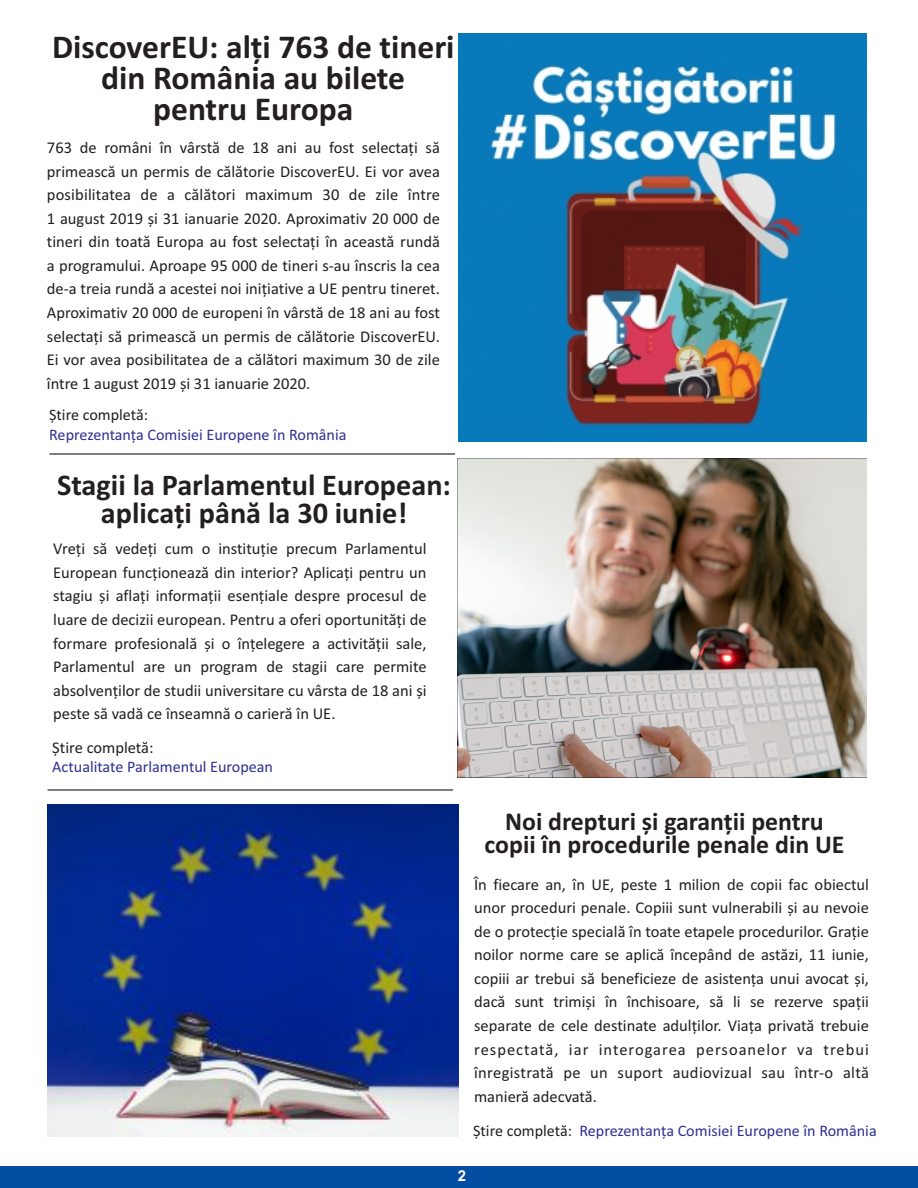
<style>
.page{position:relative;width:918px;height:1188px;background:#fff}
.page>*{position:absolute;margin:0;border:0;box-sizing:border-box;transform-origin:0 0}
.t1{font:700 33.6px/31px "Calibri";color:#231f20;text-align:center}
.t2{font:700 30.3px/28px "Calibri";color:#231f20;text-align:center}
.t3{font:700 25.8px/24px "Calibri";color:#231f20;text-align:center}
.t4{font:16.5px/23.5px "Calibri";color:#231f20;text-align:justify}
.t5{font:16.05px "Calibri";color:#2e3092}
.t6{font:16.05px "Calibri";color:#231f20}
.t7{font:700 15px "Arial";color:#fff}
.s1{color:#231f20}
</style>
<div class="page">
<hr style="left:48px;top:790px;width:405px;height:1px;background:#231f20">
<div style="left:0;top:1166px;width:918px;height:22px;background:#034da2"></div>
<img style="left:459px;top:34px;width:407px;height:407px">
<hr style="left:49px;top:454px;width:406px;height:1px;background:#231f20">
<img style="left:458px;top:459px;width:408px;height:318px">
<img style="left:47px;top:805px;width:412px;height:332px">
<h1 class="t1" style="left:52px;top:34px;width:404px">DiscoverEU: alți 763 de tineri din România au bilete pentru Europa</h1>
<p class="t4" style="left:47px;top:137px;width:395px">763 de români în vârstă de 18 ani au fost selectați să primească un permis de călătorie DiscoverEU. Ei vor avea posibilitatea de a călători maximum 30 de zile între 1 august 2019 și 31 ianuarie 2020. Aproximativ 20 000 de tineri din toată Europa au fost selectați în această rundă a programului. Aproape 95 000 de tineri s-au înscris la cea de-a treia rundă a acestei noi inițiative a UE pentru tineret.<br>Aproximativ 20 000 de europeni în vârstă de 18 ani au fost selectați să primească un permis de călătorie DiscoverEU.<br>Ei vor avea posibilitatea de a călători maximum 30 de zile între 1 august 2019 și 31 ianuarie 2020.</p>
<p class="t6" style="left:49px;top:408px;width:100px">Știre completă:</p>
<p class="t5" style="left:49px;top:428px;width:299px">Reprezentanța Comisiei Europene în România</p>
<h2 class="t2" style="left:57px;top:473px;width:395px">Stagii la Parlamentul European: aplicați până la 30 iunie!</h2>
<p class="t4" style="left:53px;top:538px;width:375px">Vreți să vedeți cum o instituție precum Parlamentul European funcționează din interior? Aplicați pentru un stagiu și aflați informații esențiale despre procesul de luare de decizii european. Pentru a oferi oportunități de formare profesională și o înțelegere a activității sale, Parlamentul are un program de stagii care permite absolvenților de studii universitare cu vârsta de 18 ani și peste să vadă ce înseamnă o carieră în UE.</p>
<p class="t4" style="left:52px;top:737px;width:103px">Știre completă:</p>
<p class="t5" style="left:52px;top:760px;width:222px">Actualitate Parlamentul European</p>
<h3 class="t3" style="left:485px;top:811px;width:361px">Noi drepturi și garanții pentru copii în procedurile penale din UE</h3>
<p class="t4" style="left:474px;top:874px;width:396px">În fiecare an, în UE, peste 1 milion de copii fac obiectul unor proceduri penale. Copiii sunt vulnerabili și au nevoie de o protecție specială în toate etapele procedurilor. Grație noilor norme care se aplică începând de astăzi, 11 iunie, copiii ar trebui să beneficieze de asistența unui avocat și, dacă sunt trimiși în închisoare, să li se rezerve spații separate de cele destinate adulților. Viața privată trebuie respectată, iar interogarea persoanelor va trebui înregistrată pe un suport audiovizual sau într-o altă manieră adecvată.</p>
<p class="t5" style="left:473px;top:1124px;width:405px"><span class="s1">Știre completă:</span> Reprezentanța Comisiei Europene în România</p>
<p class="t7" style="left:458px;top:1170px;width:10px">2</p>
</div>
